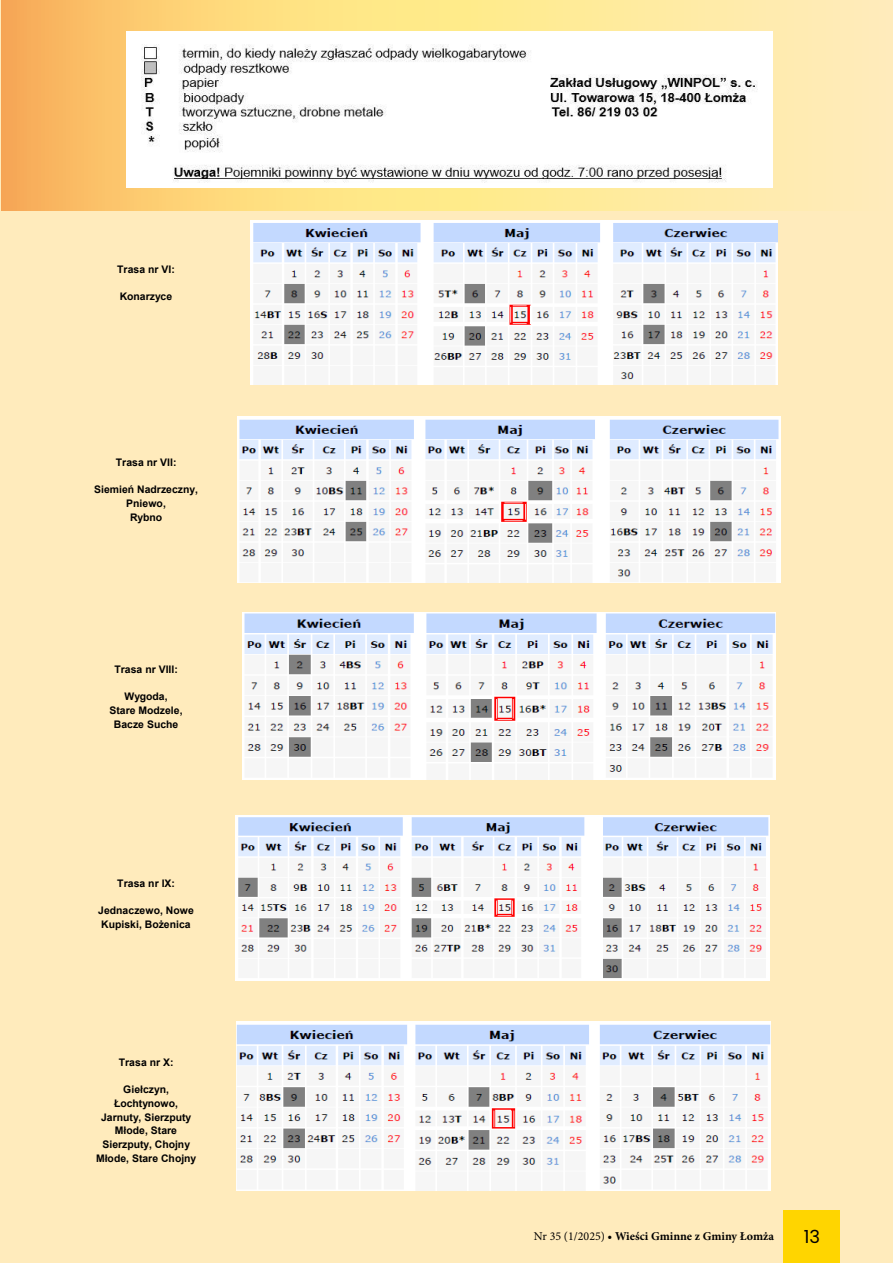
<style>
.page{position:relative;width:893px;height:1263px;background:#ffebbc}
.page>*{position:absolute;margin:0;border:0;box-sizing:border-box;transform-origin:0 0}
.t1{font:18px "Poppins";color:#000}
.t2{font:700 12px "Minion Pro";color:#000}
.t3{font:700 10.35px/13.6px "Arial";color:#000;text-align:center}
.s1{font-weight:400}
</style>
<div class="page">
<div style="left:784px;top:1210px;width:56px;height:53px;background:#ffd500"></div>
<svg style="left:2px;top:0;width:792px;height:210px;background:#fcd380"></svg>
<div style="left:126px;top:31px;width:646px;height:156px;background:#fff"></div>
<img style="left:142px;top:44px;width:616px;height:139px">
<img style="left:250px;top:221px;width:527px;height:163px">
<img style="left:238px;top:416px;width:543px;height:166px">
<img style="left:243px;top:613px;width:532px;height:166px">
<img style="left:235px;top:816px;width:535px;height:164px">
<img style="left:237px;top:1021px;width:534px;height:169px">
<p class="t3" style="left:117px;top:262px;width:59px">Trasa nr VI:</p>
<p class="t3" style="left:120px;top:290px;width:54px">Konarzyce</p>
<p class="t3" style="left:116px;top:455px;width:62px">Trasa nr VII:</p>
<p class="t3" style="left:94px;top:483px;width:105px">Siemień Nadrzeczny,<br>Pniewo,<br>Rybno</p>
<p class="t3" style="left:114px;top:662px;width:65px">Trasa nr VIII:</p>
<p class="t3" style="left:109px;top:690px;width:75px">Wygoda,<br>Stare Modzele,<br>Bacze Suche</p>
<p class="t3" style="left:117px;top:876px;width:59px">Trasa nr IX:</p>
<p class="t3" style="left:98px;top:903px;width:97px;text-align:left">Jednaczewo, Nowe<br>Kupiski, Bożenica</p>
<p class="t3" style="left:119px;top:1056px;width:56px">Trasa nr X:</p>
<p class="t3" style="left:96px;top:1083px;width:102px">Giełczyn,<br>Łochtynowo,<br>Jarnuty, Sierzputy<br>Młode, Stare<br>Sierzputy, Chojny<br>Młode, Stare Chojny</p>
<p class="t2" style="left:534px;top:1228px;width:242px"><span class="s1">Nr 35 (1/2025)</span> • Wieści Gminne z Gminy Łomża</p>
<h1 class="t1" style="left:804px;top:1226px;width:18px">13</h1>
</div>
